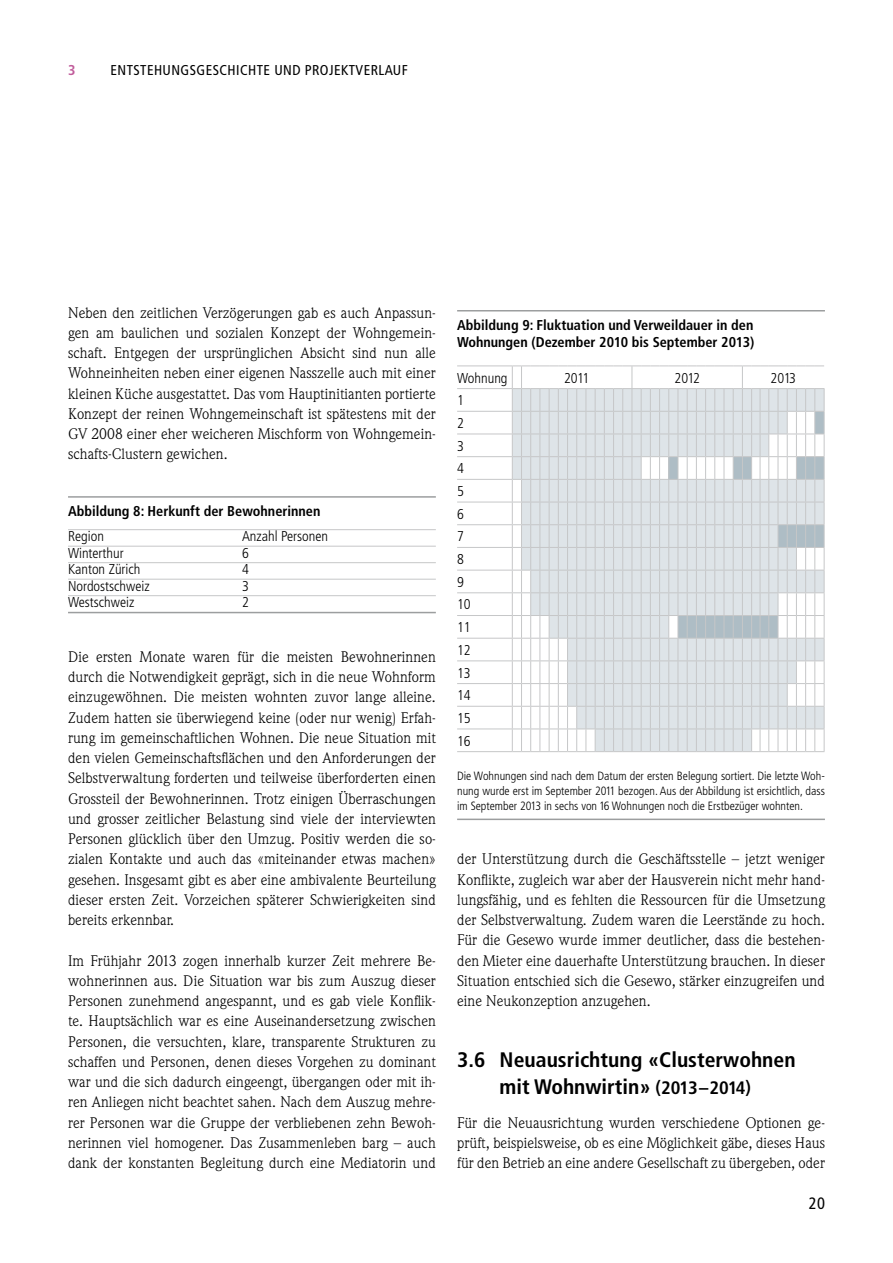
<style>
.page{position:relative;width:893px;height:1263px;background:#fff}
.page>*{position:absolute;margin:0;border:0;box-sizing:border-box;transform-origin:0 0}
.t1{font:700 condensed 21px/27px "Frutiger";color:#000;text-align:center}
.t2{font:condensed 16.5px "Frutiger";color:#000}
.t3{font:15px/20.2px "Weidemann";letter-spacing:.005em;color:#000;text-align:justify}
.t4{font:700 condensed 14.25px/16.5px "Frutiger";color:#000}
.t5{font:300 condensed 14.25px/22.6px "Frutiger";color:#000}
.t6{font:condensed 14.25px "Frutiger";letter-spacing:.03em;color:#000}
.t7{font:700 condensed 14.25px "Frutiger";color:#c15c9b}
.t8{font:300 condensed 12px/15px "Frutiger";color:#000;text-align:justify}
.s1{font-size:18px}
</style>
<div class="page">
<hr style="left:68px;top:496px;width:368px;height:2px;background:#9c9e9f">
<hr style="left:68px;top:529px;width:368px;height:1px;background:#c6c7c8">
<hr style="left:68px;top:546px;width:368px;height:1px;background:#c6c7c8">
<hr style="left:68px;top:562px;width:368px;height:1px;background:#c6c7c8">
<hr style="left:68px;top:579px;width:368px;height:1px;background:#c6c7c8">
<hr style="left:68px;top:595px;width:368px;height:1px;background:#c6c7c8">
<hr style="left:68px;top:612px;width:368px;height:1px;background:#9c9e9f">
<hr style="left:457px;top:365px;width:55px;height:1px;background:#c6c7c8">
<hr style="left:457px;top:388px;width:55px;height:1px;background:#c6c7c8">
<hr style="left:457px;top:411px;width:55px;height:1px;background:#c6c7c8">
<hr style="left:457px;top:434px;width:55px;height:1px;background:#c6c7c8">
<hr style="left:457px;top:456px;width:55px;height:1px;background:#c6c7c8">
<hr style="left:457px;top:479px;width:55px;height:1px;background:#c6c7c8">
<hr style="left:457px;top:502px;width:55px;height:1px;background:#c6c7c8">
<hr style="left:457px;top:524px;width:55px;height:1px;background:#c6c7c8">
<hr style="left:457px;top:547px;width:55px;height:1px;background:#c6c7c8">
<hr style="left:457px;top:570px;width:55px;height:1px;background:#c6c7c8">
<hr style="left:457px;top:592px;width:55px;height:1px;background:#c6c7c8">
<hr style="left:457px;top:615px;width:55px;height:1px;background:#c6c7c8">
<hr style="left:457px;top:638px;width:55px;height:1px;background:#c6c7c8">
<hr style="left:457px;top:660px;width:55px;height:1px;background:#c6c7c8">
<hr style="left:457px;top:683px;width:55px;height:1px;background:#c6c7c8">
<hr style="left:457px;top:706px;width:55px;height:1px;background:#c6c7c8">
<hr style="left:457px;top:728px;width:55px;height:1px;background:#c6c7c8">
<hr style="left:457px;top:751px;width:55px;height:1px;background:#c6c7c8">
<svg style="left:512px;top:365px;width:313px;height:387px"></svg>
<hr style="left:457px;top:310px;width:368px;height:1px;background:#9c9e9f">
<hr style="left:457px;top:819px;width:368px;height:1px;background:#9c9e9f">
<p class="t7" style="left:68px;top:61px;width:9px">3</p>
<p class="t6" style="left:111px;top:61px;width:46px">ENTSTEHUNGSGESCHICH</p>
<p class="t6" style="left:257px;top:61px;width:27px">TE UND</p>
<p class="t6" style="left:305px;top:61px;width:60px">PROJEKTVERLAUF</p>
<p class="t3" style="left:68px;top:302px;width:369px">Neben den zeitlichen Verzögerungen gab es auch Anpassun&shy;gen am baulichen und sozialen Konzept der Wohngemein&shy;schaft. Entgegen der ursprünglichen Absicht sind nun alle Wohneinheiten neben einer eigenen Nasszelle auch mit einer kleinen Küche ausgestattet. Das vom Hauptinitianten portierte Konzept der reinen Wohngemeinschaft ist spätestens mit der GV 2008 einer eher weicheren Mischform von Wohngemein&shy;schafts-Clustern gewichen.</p>
<p class="t4" style="left:68px;top:503px;width:254px">Abbildung 8: Herkunft der Bewohnerinnen</p>
<p class="t5" style="left:68px;top:525px;width:37px">Region</p>
<p class="t5" style="left:242px;top:525px;width:88px">Anzahl Personen</p>
<p class="t5" style="left:68px;top:542px;width:57px">Winterthur</p>
<p class="t5" style="left:242px;top:542px;width:8px">6</p>
<p class="t5" style="left:68px;top:558px;width:74px">Kanton Zürich</p>
<p class="t5" style="left:242px;top:558px;width:8px">4</p>
<p class="t5" style="left:68px;top:575px;width:83px">Nordostschweiz</p>
<p class="t5" style="left:242px;top:575px;width:8px">3</p>
<p class="t5" style="left:68px;top:591px;width:68px">Westschweiz</p>
<p class="t5" style="left:242px;top:591px;width:8px">2</p>
<p class="t3" style="left:68px;top:646px;width:369px">Die ersten Monate waren für die meisten Bewohnerinnen durch die Notwendigkeit geprägt, sich in die neue Wohnform einzugewöhnen. Die meisten wohnten zuvor lange alleine.<br>Zudem hatten sie überwiegend keine (oder nur wenig) Erfah&shy;rung im gemeinschaftlichen Wohnen. Die neue Situation mit den vielen Gemeinschaftsflächen und den Anforderungen der Selbstverwaltung forderten und teilweise überforderten einen Grossteil der Bewohnerinnen. Trotz einigen Überraschungen und grosser zeitlicher Belastung sind viele der interviewten Personen glücklich über den Umzug. Positiv werden die so&shy;zialen Kontakte und auch das «miteinander etwas machen» gesehen. Insgesamt gibt es aber eine ambivalente Beurteilung dieser ersten Zeit. Vorzeichen späterer Schwierigkeiten sind bereits erkennbar.</p>
<p class="t3" style="left:68px;top:950px;width:369px">Im Frühjahr 2013 zogen innerhalb kurzer Zeit mehrere Be&shy;wohnerinnen aus. Die Situation war bis zum Auszug dieser Personen zunehmend angespannt, und es gab viele Konflik&shy;te. Hauptsächlich war es eine Auseinandersetzung zwischen Personen, die versuchten, klare, transparente Strukturen zu schaffen und Personen, denen dieses Vorgehen zu dominant war und die sich dadurch eingeengt, übergangen oder mit ih&shy;ren Anliegen nicht beachtet sahen. Nach dem Auszug mehre&shy;rer Personen war die Gruppe der verbliebenen zehn Bewoh&shy;nerinnen viel homogener. Das Zusammenleben barg – auch dank der konstanten Begleitung durch eine Mediatorin und</p>
<p class="t4" style="left:457px;top:317px;width:299px">Abbildung 9: Fluktuation und Verweildauer in den<br>Wohnungen (Dezember 2010 bis September 2013)</p>
<p class="t5" style="left:457px;top:367px;width:52px">Wohnung</p>
<p class="t5" style="left:564px;top:367px;width:27px">2011</p>
<p class="t5" style="left:674px;top:367px;width:27px">2012</p>
<p class="t5" style="left:771px;top:367px;width:27px">2013</p>
<p class="t5" style="left:457px;top:389px;width:15px">1<br>2<br>3<br>4<br>5<br>6<br>7<br>8<br>9<br>10<br>11<br>12<br>13<br>14<br>15<br>16</p>
<p class="t8" style="left:457px;top:769px;width:369px">Die Wohnungen sind nach dem Datum der ersten Belegung sortiert. Die letzte Woh&shy;nung wurde erst im September 2011 bezogen. Aus der Abbildung ist ersichtlich, dass im September 2013 in sechs von 16 Wohnungen noch die Erstbezüger wohnten.</p>
<p class="t3" style="left:457px;top:849px;width:369px">der Unterstützung durch die Geschäftsstelle – jetzt weniger Konflikte, zugleich war aber der Hausverein nicht mehr hand&shy;lungsfähig, und es fehlten die Ressourcen für die Umsetzung der Selbstverwaltung. Zudem waren die Leerstände zu hoch.<br>Für die Gesewo wurde immer deutlicher, dass die bestehen&shy;den Mieter eine dauerhafte Unterstützung brauchen. In dieser Situation entschied sich die Gesewo, stärker einzugreifen und eine Neukonzeption anzugehen.</p>
<h1 class="t1" style="left:457px;top:1046px;width:340px">3.6 Neuausrichtung «Clusterwohnen mit Wohnwirtin» <span class="s1">(2013–2014)</span></h1>
<p class="t3" style="left:457px;top:1112px;width:369px">Für die Neuausrichtung wurden verschiedene Optionen ge&shy;prüft, beispielsweise, ob es eine Möglichkeit gäbe, dieses Haus für den Betrieb an eine andere Gesellschaft zu übergeben, oder</p>
<p class="t2" style="left:809px;top:1193px;width:18px">20</p>
</div>
